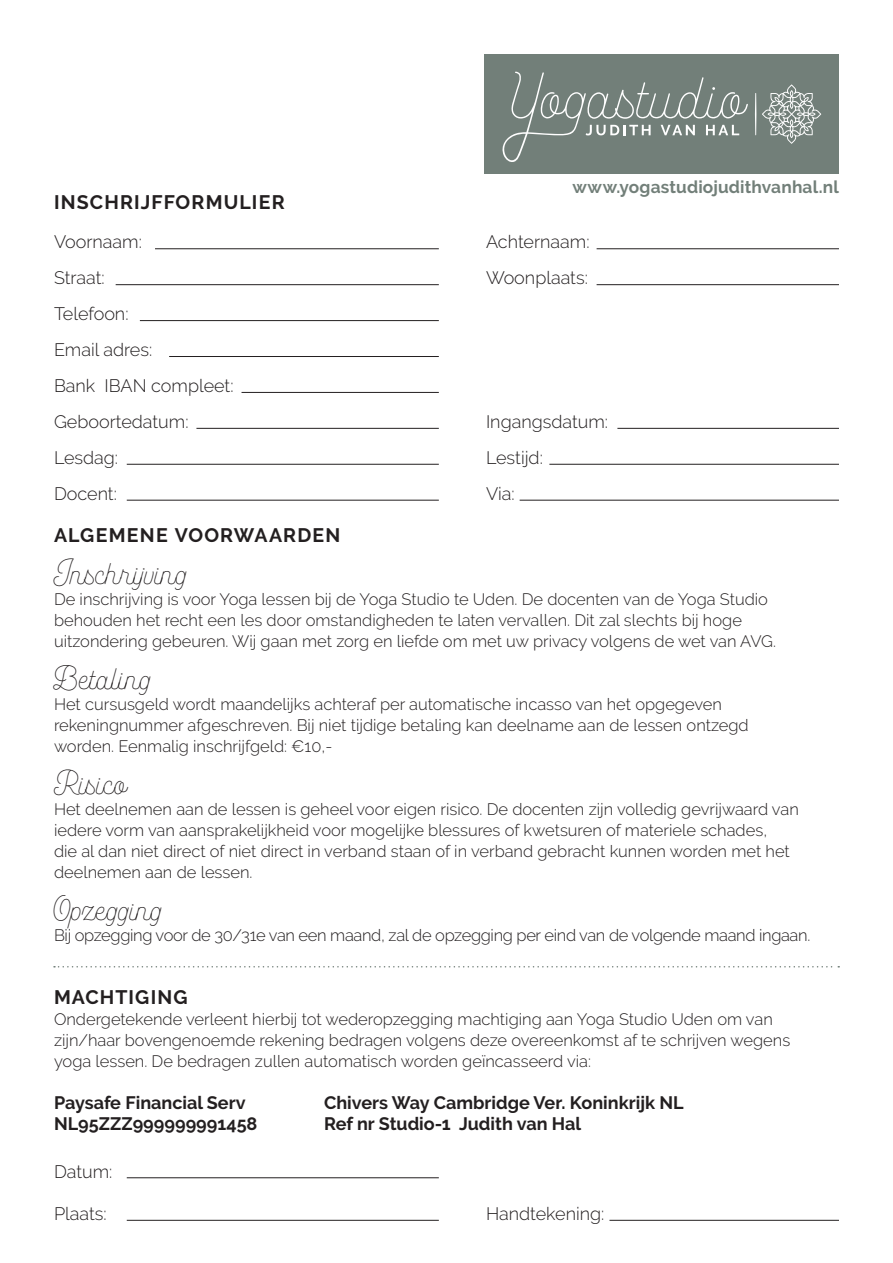
<style>
.page{position:relative;width:893px;height:1263px;background:#fff}
.page>*{position:absolute;margin:0;border:0;box-sizing:border-box;transform-origin:0 0}
.t1{font:300 37.5px "Bushcraft Pro";color:#231f20}
.t2{font:700 19.5px "Raleway";letter-spacing:.06em;color:#231f20}
.t3{font:300 18px "Raleway";color:#231f20}
.t4{font:700 18px "Raleway";color:#231f20}
.t5{font:700 17.25px "Raleway";letter-spacing:.01em;color:#727f79}
.t6{font:300 16.5px "Raleway";color:#231f20}
.t7{font:300 16.5px "Raleway";letter-spacing:-.02em;color:#231f20}
</style>
<div class="page">
<svg style="left:54px;top:966px;width:785px;height:1px"></svg>
<hr style="left:155px;top:248px;width:284px;height:1px;background:#231f20">
<hr style="left:597px;top:248px;width:242px;height:1px;background:#231f20">
<hr style="left:116px;top:284px;width:323px;height:1px;background:#231f20">
<hr style="left:597px;top:284px;width:242px;height:1px;background:#231f20">
<hr style="left:140px;top:320px;width:299px;height:1px;background:#231f20">
<hr style="left:169px;top:356px;width:270px;height:1px;background:#231f20">
<hr style="left:242px;top:392px;width:197px;height:1px;background:#231f20">
<hr style="left:196px;top:428px;width:243px;height:1px;background:#231f20">
<hr style="left:617px;top:428px;width:222px;height:1px;background:#231f20">
<hr style="left:127px;top:464px;width:312px;height:1px;background:#231f20">
<hr style="left:549px;top:464px;width:290px;height:1px;background:#231f20">
<hr style="left:127px;top:500px;width:312px;height:1px;background:#231f20">
<hr style="left:127px;top:1177px;width:312px;height:1px;background:#231f20">
<hr style="left:127px;top:1220px;width:312px;height:1px;background:#231f20">
<hr style="left:520px;top:500px;width:319px;height:1px;background:#231f20">
<hr style="left:609px;top:1220px;width:230px;height:1px;background:#231f20">
<div style="left:485px;top:54px;width:354px;height:119px;background:#727f79"></div>
<svg style="left:762px;top:84px;width:59px;height:60px"></svg>
<svg style="left:502px;top:72px;width:246px;height:90px"></svg>
<hr style="left:755px;top:93px;width:1px;height:42px;background:#fff">
<p class="t5" style="left:572px;top:178px;width:268px">www.yogastudiojudithvanhal.nl</p>
<p class="t2" style="left:54px;top:191px;width:232px">INSCHRIJFFORMULIER</p>
<p class="t3" style="left:54px;top:231px;width:89px">Voornaam:</p>
<p class="t3" style="left:486px;top:231px;width:105px">Achternaam:</p>
<p class="t3" style="left:54px;top:267px;width:52px">Straat:</p>
<p class="t3" style="left:486px;top:267px;width:103px">Woonplaats:</p>
<p class="t3" style="left:54px;top:303px;width:76px">Telefoon:</p>
<p class="t3" style="left:54px;top:339px;width:100px">Email adres:</p>
<p class="t3" style="left:54px;top:375px;width:181px">Bank IBAN compleet:</p>
<p class="t3" style="left:54px;top:411px;width:136px">Geboortedatum:</p>
<p class="t3" style="left:486px;top:411px;width:124px">Ingangsdatum:</p>
<p class="t3" style="left:54px;top:447px;width:66px">Lesdag:</p>
<p class="t3" style="left:486px;top:447px;width:58px">Lestijd:</p>
<p class="t3" style="left:54px;top:483px;width:64px">Docent:</p>
<p class="t3" style="left:486px;top:483px;width:30px">Via:</p>
<p class="t2" style="left:54px;top:524px;width:288px">ALGEMENE VOORWAARDEN</p>
<p class="t1" style="left:54px;top:549px;width:135px">Inschrijving</p>
<p class="t6" style="left:54px;top:589px;width:716px">De inschrijving is voor Yoga lessen bij de Yoga Studio te Uden. De docenten van de Yoga Studio</p>
<p class="t6" style="left:54px;top:610px;width:689px">behouden het recht een les door omstandigheden te laten vervallen. Dit zal slechts bij hoge</p>
<p class="t6" style="left:54px;top:631px;width:723px">uitzondering gebeuren. Wij gaan met zorg en liefde om met uw privacy volgens de wet van AVG.</p>
<p class="t1" style="left:54px;top:654px;width:99px">Betaling</p>
<p class="t6" style="left:54px;top:694px;width:669px">Het cursusgeld wordt maandelijks achteraf per automatische incasso van het opgegeven</p>
<p class="t6" style="left:54px;top:715px;width:696px">rekeningnummer afgeschreven. Bij niet tijdige betaling kan deelname aan de lessen ontzegd</p>
<p class="t6" style="left:54px;top:736px;width:280px">worden. Eenmalig inschrijfgeld: €10,-</p>
<p class="t1" style="left:54px;top:759px;width:75px">Risico</p>
<p class="t6" style="left:54px;top:799px;width:746px">Het deelnemen aan de lessen is geheel voor eigen risico. De docenten zijn volledig gevrijwaard van</p>
<p class="t6" style="left:54px;top:820px;width:715px">iedere vorm van aansprakelijkheid voor mogelijke blessures of kwetsuren of materiele schades,</p>
<p class="t6" style="left:54px;top:841px;width:737px">die al dan niet direct of niet direct in verband staan of in verband gebracht kunnen worden met het</p>
<p class="t6" style="left:54px;top:862px;width:200px">deelnemen aan de lessen.</p>
<p class="t1" style="left:54px;top:885px;width:110px">Opzegging</p>
<p class="t7" style="left:54px;top:925px;width:758px">Bij opzegging voor de 30/31e van een maand, zal de opzegging per eind van de volgende maand ingaan.</p>
<p class="t2" style="left:54px;top:986px;width:135px">MACHTIGING</p>
<p class="t6" style="left:54px;top:1009px;width:720px">Ondergetekende verleent hierbij tot wederopzegging machtiging aan Yoga Studio Uden om van</p>
<p class="t6" style="left:54px;top:1030px;width:738px">zijn/haar bovengenoemde rekening bedragen volgens deze overeenkomst af te schrijven wegens</p>
<p class="t6" style="left:54px;top:1051px;width:538px">yoga lessen. De bedragen zullen automatisch worden geïncasseerd via:</p>
<p class="t4" style="left:54px;top:1092px;width:193px">Paysafe Financial Serv</p>
<p class="t4" style="left:324px;top:1092px;width:361px">Chivers Way Cambridge Ver. Koninkrijk NL</p>
<p class="t4" style="left:54px;top:1113px;width:205px">NL95ZZZ999999991458</p>
<p class="t4" style="left:324px;top:1113px;width:259px">Ref nr Studio-1 Judith van Hal</p>
<p class="t3" style="left:54px;top:1161px;width:60px">Datum:</p>
<p class="t3" style="left:54px;top:1203px;width:54px">Plaats:</p>
<p class="t3" style="left:486px;top:1203px;width:120px">Handtekening:</p>
</div>
